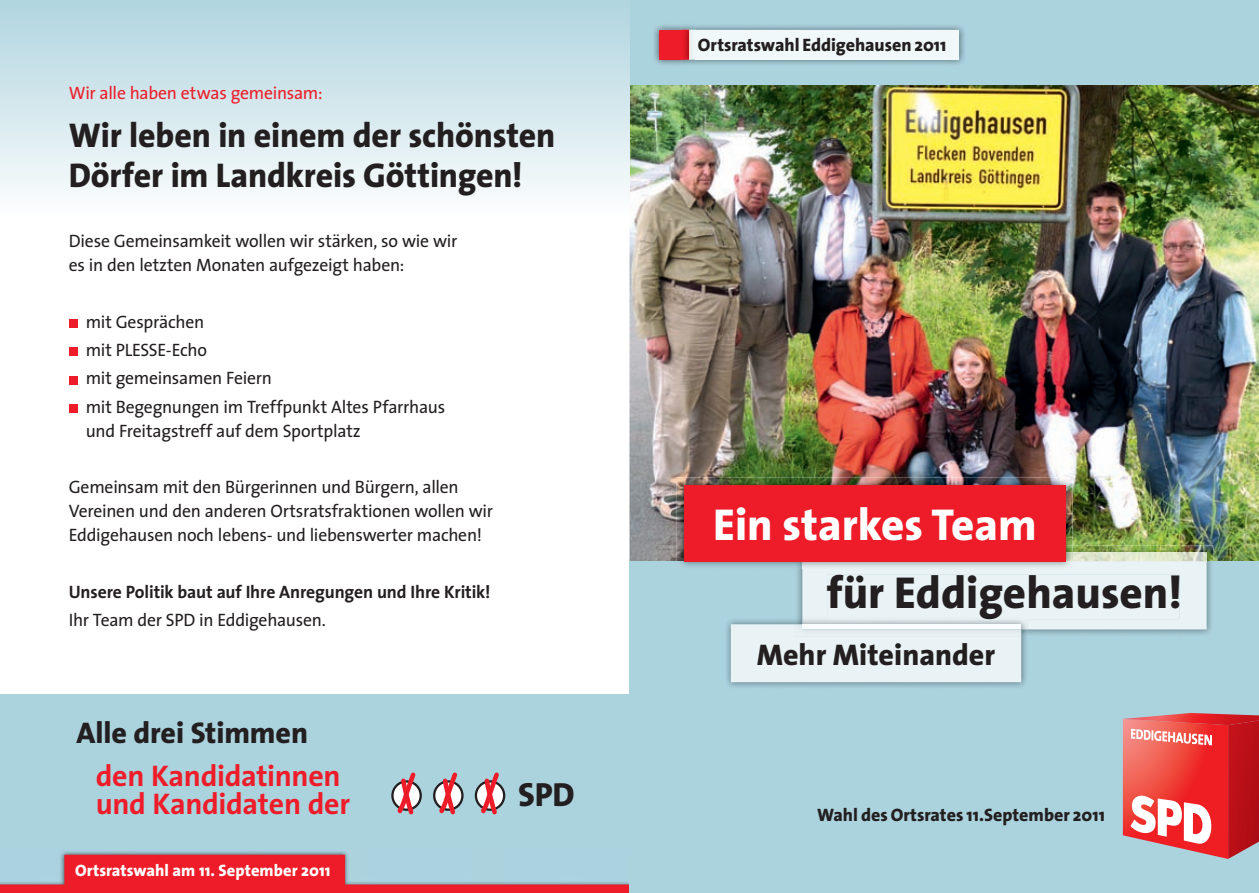
<style>
.page{position:relative;width:1259px;height:893px;background:#fff}
.page>*{position:absolute;margin:0;border:0;box-sizing:border-box;transform-origin:0 0}
.t1{font:800 45px "The Sans";color:#231f20}
.t2{font:800 45px "The Sans";color:#fff}
.t3{font:800 34.5px/40.5px "The Sans";letter-spacing:-.005em;color:#231f20}
.t4{font:800 33.6px "The Sans";color:#231f20}
.t5{font:700 30px/28.5px "The Sans";letter-spacing:-.01em;color:#ee1c28}
.t6{font:800 30px "The Sans";color:#231f20}
.t7{font:18px/24px "The Sans";letter-spacing:-.015em;color:#231f20}
.t8{font:800 18px "The Sans";color:#231f20}
.t9{font:700 18px "The Sans";letter-spacing:-.01em;color:#231f20}
.t10{font:18px "The Sans";letter-spacing:-.015em;color:#ee1c28}
.t11{font:800 16.5px "The Sans";color:#fff}
</style>
<div class="page">
<div style="left:0;top:694px;width:629px;height:199px;background:#abd3de"></div>
<svg style="left:0;top:855px;width:629px;height:38px"></svg>
<div style="left:629px;top:0;width:630px;height:125px;background:#abd3de"></div>
<img style="left:629px;top:85px;width:630px;height:476px">
<div style="left:0;top:0;width:629px;height:217px;background:linear-gradient(to bottom,#afd4df,#fcfdfd)"></div>
<img style="left:654px;top:25px;width:27px;height:40px">
<div style="left:659px;top:30px;width:30px;height:30px;background:#ee1c28"></div>
<img style="left:696px;top:25px;width:268px;height:40px">
<img style="left:681px;top:25px;width:15px;height:40px">
<img style="left:681px;top:30px;width:15px;height:30px">
<div style="left:696px;top:30px;width:263px;height:30px;background:#f1f8f9"></div>
<div style="left:629px;top:561px;width:630px;height:332px;background:#abd3de"></div>
<svg style="left:1123px;top:713px;width:136px;height:146px;background:#e05959"></svg>
<div style="left:69px;top:319px;width:8px;height:9px;background:#ee1c28"></div>
<div style="left:69px;top:348px;width:8px;height:8px;background:#ee1c28"></div>
<div style="left:69px;top:376px;width:8px;height:8px;background:#ee1c28"></div>
<div style="left:69px;top:404px;width:8px;height:9px;background:#ee1c28"></div>
<svg style="left:392px;top:781px;width:29px;height:29px"></svg>
<div style="left:391px;top:780px;width:31px;height:31px;border:2px solid #231f20;border-radius:50%"></div>
<svg style="left:398px;top:772px;width:21px;height:43px"></svg>
<svg style="left:434px;top:781px;width:28px;height:29px"></svg>
<div style="left:433px;top:780px;width:30px;height:31px;border:2px solid #231f20;border-radius:50%"></div>
<svg style="left:440px;top:772px;width:21px;height:43px"></svg>
<svg style="left:476px;top:781px;width:28px;height:29px"></svg>
<div style="left:475px;top:780px;width:30px;height:31px;border:2px solid #231f20;border-radius:50%"></div>
<svg style="left:482px;top:772px;width:20px;height:43px"></svg>
<img style="left:1072px;top:545px;width:141px;height:89px">
<img style="left:1072px;top:553px;width:134px;height:8px">
<img style="left:676px;top:477px;width:396px;height:84px">
<img style="left:680px;top:561px;width:51px;height:6px">
<div style="left:684px;top:485px;width:381px;height:76px;background:#ee1c28"></div>
<img style="left:727px;top:621px;width:298px;height:66px">
<svg style="left:731px;top:561px;width:475px;height:121px"></svg>
<img style="left:795px;top:624px;width:226px;height:12px">
<div style="left:802px;top:624px;width:219px;height:5px;background:#f9fcfc"></div>
<p class="t10" style="left:69px;top:81px;width:255px">Wir alle haben etwas gemeinsam:</p>
<h2 class="t3" style="left:69px;top:115px;width:488px">Wir leben in einem der schönsten<br>Dörfer im Landkreis Göttingen!</h2>
<p class="t7" style="left:69px;top:229px;width:390px">Diese Gemeinsamkeit wollen wir stärken, so wie wir es in den letzten Monaten aufgezeigt haben:</p>
<p class="t7" style="left:86px;top:308px;width:361px;line-height:28.2px">mit Gesprächen<br>mit PLESSE-Echo<br>mit gemeinsamen Feiern<br>mit Begegnungen im Treffpunkt Altes Pfarrhaus</p>
<p class="t7" style="left:86px;top:419px;width:276px">und Freitagstreff auf dem Sportplatz</p>
<p class="t7" style="left:69px;top:475px;width:426px">Gemeinsam mit den Bürgerinnen und Bürgern, allen<br>Vereinen und den anderen Ortsratsfraktionen wollen wir<br>Eddigehausen noch lebens- und liebenswerter machen!</p>
<p class="t9" style="left:69px;top:580px;width:423px">Unsere Politik baut auf Ihre Anregungen und Ihre Kritik!</p>
<p class="t7" style="left:69px;top:608px;width:258px">Ihr Team der SPD in Eddigehausen.</p>
<h3 class="t6" style="left:77px;top:713px;width:233px">Alle drei Stimmen</h3>
<h3 class="t5" style="left:96px;top:762px;width:256px">den Kandidatinnen und Kandidaten der</h3>
<p class="t11" style="left:75px;top:860px;width:257px">Ortsratswahl am 11. September 2011</p>
<h3 class="t4" style="left:518px;top:773px;width:58px">SPD</h3>
<p class="t8" style="left:698px;top:34px;width:250px">Ortsratswahl Eddigehausen 2011</p>
<h1 class="t2" style="left:713px;top:496px;width:325px">Ein starkes Team</h1>
<h1 class="t1" style="left:826px;top:564px;width:357px">für Eddigehausen!</h1>
<h3 class="t6" style="left:757px;top:635px;width:240px">Mehr Miteinander</h3>
<p class="t8" style="left:817px;top:803px;width:289px">Wahl des Ortsrates 11.September 2011</p>
</div>
